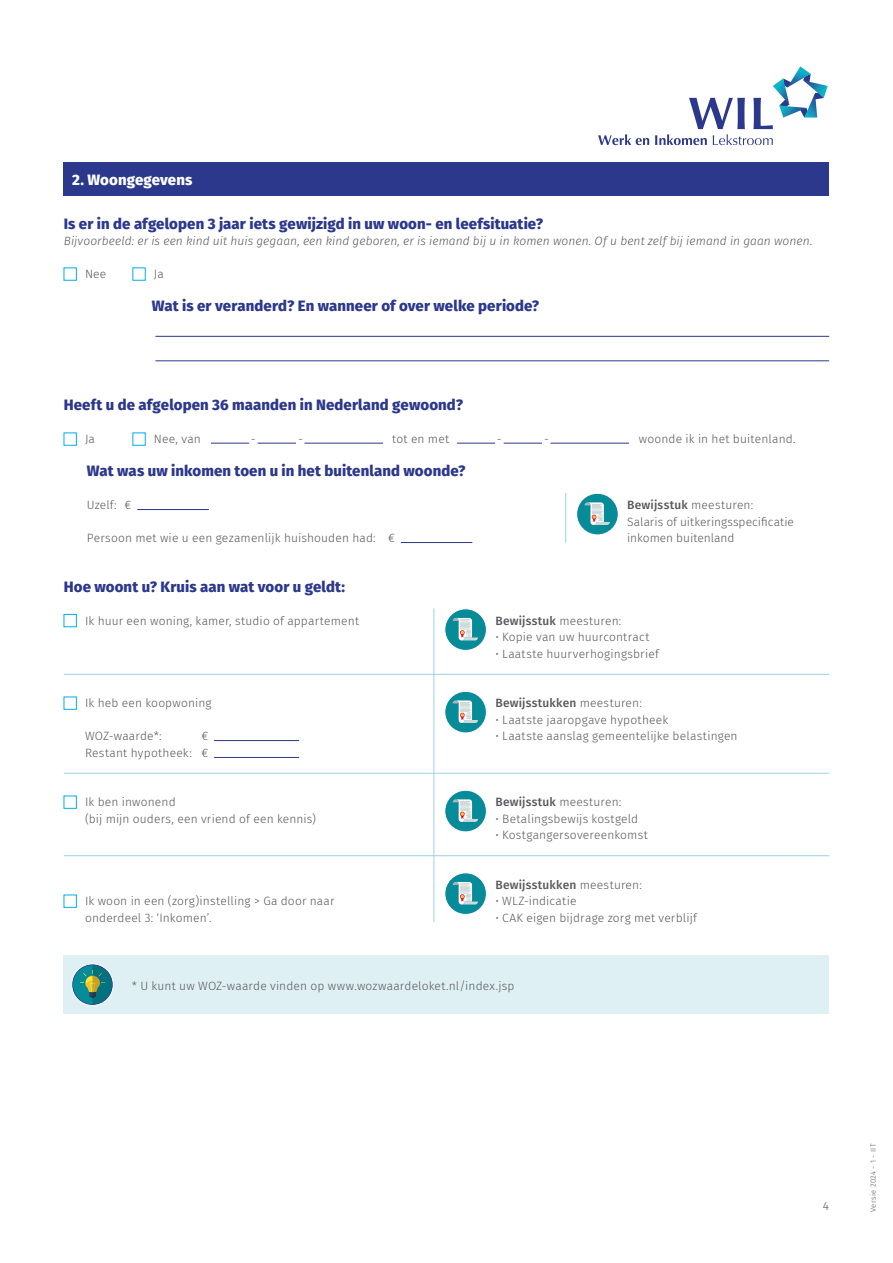
<style>
.page{position:relative;width:893px;height:1263px;background:#fff}
.page>*{position:absolute;margin:0;border:0;box-sizing:border-box;transform-origin:0 0}
.Subkop_Fira_extrabold_kap_10-15{font:800 15px "Fira Sans";letter-spacing:.005em;color:#2b388c}
.Subkop_Fira_extrabold_kap_10-15-2{font:800 15px "Fira Sans";letter-spacing:.005em;color:#fff}
.Body_Fira_light_9-15{font:300 12px/16.5px "Fira Sans";letter-spacing:.01em;color:#57585a}
.Body_Fira_light_9-15-2{font:italic 300 12px "Fira Sans";letter-spacing:.005em;color:#57585a}
.Body_Fira_light_9-15-3{font:500 12px "Fira Sans";letter-spacing:.015em;color:#57585a}
.t1{font:300 7.5px "Fira Sans";letter-spacing:.045em;color:#57585a}
.s1{font-weight:300}
</style>
<div class="page">
<div style="left:64px;top:955px;width:765px;height:58px;background:#dff0f4"></div>
<hr style="left:64px;top:674px;width:765px;height:1px;background:#9ad4df">
<hr style="left:64px;top:773px;width:765px;height:1px;background:#9ad4df">
<hr style="left:64px;top:855px;width:765px;height:1px;background:#9ad4df">
<hr style="left:434px;top:608px;width:1px;height:314px;background:#9ad4df">
<hr style="left:214px;top:740px;width:85px;height:1px;background:#2b388c">
<hr style="left:214px;top:757px;width:85px;height:1px;background:#2b388c">
<div style="left:64px;top:614px;width:13px;height:13px;background:#fff;border:1px solid #00aeef"></div>
<div style="left:64px;top:697px;width:13px;height:12px;background:#fff;border:1px solid #00aeef"></div>
<div style="left:64px;top:796px;width:13px;height:12px;background:#fff;border:1px solid #00aeef"></div>
<div style="left:64px;top:895px;width:13px;height:12px;background:#fff;border:1px solid #00aeef"></div>
<hr style="left:565px;top:493px;width:1px;height:50px;background:#9ad4df">
<hr style="left:155px;top:336px;width:674px;height:1px;background:#2b388c">
<div style="left:64px;top:433px;width:13px;height:12px;background:#fff;border:1px solid #00aeef"></div>
<hr style="left:211px;top:443px;width:38px;height:1px;background:#2b388c">
<hr style="left:258px;top:443px;width:38px;height:1px;background:#2b388c">
<hr style="left:304px;top:443px;width:79px;height:1px;background:#2b388c">
<hr style="left:457px;top:443px;width:38px;height:1px;background:#2b388c">
<hr style="left:504px;top:443px;width:38px;height:1px;background:#2b388c">
<hr style="left:550px;top:443px;width:79px;height:1px;background:#2b388c">
<hr style="left:155px;top:361px;width:674px;height:1px;background:#2b388c">
<hr style="left:137px;top:509px;width:72px;height:1px;background:#2b388c">
<hr style="left:401px;top:542px;width:71px;height:1px;background:#2b388c">
<div style="left:64px;top:163px;width:765px;height:33px;background:#2b388c"></div>
<div style="left:64px;top:268px;width:13px;height:12px;background:#fff;border:1px solid #00aeef"></div>
<svg style="left:577px;top:493px;width:41px;height:42px"></svg>
<div style="left:577px;top:494px;width:41px;height:40px;background:#068b99;border-radius:50%"></div>
<svg style="left:584px;top:502px;width:26px;height:23px"></svg>
<div style="left:576px;top:493px;width:43px;height:42px;border:1px solid #fff;border-radius:50%"></div>
<svg style="left:72px;top:964px;width:41px;height:41px"></svg>
<div style="left:73px;top:965px;width:39px;height:39px;background:#068b99;border-radius:50%"></div>
<svg style="left:80px;top:965px;width:32px;height:39px"></svg>
<div style="left:71px;top:963px;width:43px;height:43px;border:1px solid #fff;border-radius:50%"></div>
<div style="left:445px;top:609px;width:41px;height:41px;background:#068b99;border-radius:50%"></div>
<svg style="left:453px;top:618px;width:25px;height:22px"></svg>
<div style="left:444px;top:608px;width:43px;height:43px;border:1px solid #fff;border-radius:50%"></div>
<svg style="left:445px;top:691px;width:41px;height:42px"></svg>
<div style="left:445px;top:692px;width:41px;height:40px;background:#068b99;border-radius:50%"></div>
<svg style="left:453px;top:700px;width:25px;height:23px"></svg>
<div style="left:444px;top:691px;width:43px;height:42px;border:1px solid #fff;border-radius:50%"></div>
<div style="left:445px;top:873px;width:41px;height:41px;background:#068b99;border-radius:50%"></div>
<svg style="left:453px;top:882px;width:25px;height:22px"></svg>
<div style="left:444px;top:872px;width:43px;height:43px;border:1px solid #fff;border-radius:50%"></div>
<svg style="left:445px;top:790px;width:41px;height:42px"></svg>
<div style="left:445px;top:791px;width:41px;height:40px;background:#068b99;border-radius:50%"></div>
<svg style="left:453px;top:799px;width:25px;height:23px"></svg>
<div style="left:444px;top:790px;width:43px;height:42px;border:1px solid #fff;border-radius:50%"></div>
<svg style="left:598px;top:134px;width:51px;height:11px"></svg>
<svg style="left:655px;top:66px;width:173px;height:79px"></svg>
<p class="Subkop_Fira_extrabold_kap_10-15-2" style="left:72px;top:167px;width:122px">2. Woongegevens</p>
<p class="Subkop_Fira_extrabold_kap_10-15" style="left:64px;top:211px;width:481px">Is er in de afgelopen 3 jaar iets gewijzigd in uw woon- en leefsituatie?</p>
<p class="Body_Fira_light_9-15-2" style="left:64px;top:233px;width:750px">Bijvoorbeeld: er is een kind uit huis gegaan, een kind geboren, er is iemand bij u in komen wonen. Of u bent zelf bij iemand in gaan wonen.</p>
<p class="Body_Fira_light_9-15" style="left:85px;top:266px;width:23px">Nee</p>
<p class="Body_Fira_light_9-15" style="left:154px;top:266px;width:12px">Ja</p>
<p class="Subkop_Fira_extrabold_kap_10-15" style="left:152px;top:293px;width:389px">Wat is er veranderd? En wanneer of over welke periode?</p>
<p class="Subkop_Fira_extrabold_kap_10-15" style="left:64px;top:392px;width:401px">Heeft u de afgelopen 36 maanden in Nederland gewoond?</p>
<p class="Body_Fira_light_9-15" style="left:85px;top:431px;width:12px">Ja</p>
<p class="Body_Fira_light_9-15" style="left:154px;top:431px;width:48px">Nee, van</p>
<p class="Body_Fira_light_9-15" style="left:392px;top:431px;width:58px">tot en met</p>
<p class="Body_Fira_light_9-15" style="left:639px;top:431px;width:158px">woonde ik in het buitenland.</p>
<p class="Body_Fira_light_9-15-2" style="left:251px;top:431px;width:6px">-</p>
<p class="Body_Fira_light_9-15-2" style="left:298px;top:431px;width:6px">-</p>
<p class="Body_Fira_light_9-15-2" style="left:497px;top:431px;width:6px">-</p>
<p class="Body_Fira_light_9-15-2" style="left:544px;top:431px;width:6px">-</p>
<p class="Subkop_Fira_extrabold_kap_10-15" style="left:87px;top:458px;width:380px">Wat was uw inkomen toen u in het buitenland woonde?</p>
<p class="Body_Fira_light_9-15" style="left:87px;top:497px;width:32px">Uzelf:</p>
<p class="Body_Fira_light_9-15" style="left:87px;top:530px;width:290px">Persoon met wie u een gezamenlijk huishouden had:</p>
<p class="Body_Fira_light_9-15" style="left:124px;top:497px;width:8px">€</p>
<p class="Body_Fira_light_9-15" style="left:388px;top:530px;width:8px">€</p>
<p class="Subkop_Fira_extrabold_kap_10-15" style="left:64px;top:574px;width:283px">Hoe woont u? Kruis aan wat voor u geldt:</p>
<p class="Body_Fira_light_9-15" style="left:85px;top:612px;width:276px">Ik huur een woning, kamer, studio of appartement</p>
<p class="Body_Fira_light_9-15" style="left:85px;top:695px;width:128px">Ik heb een koopwoning</p>
<p class="Body_Fira_light_9-15" style="left:85px;top:728px;width:78px">WOZ-waarde*:</p>
<p class="Body_Fira_light_9-15" style="left:85px;top:744px;width:108px">Restant hypotheek:</p>
<p class="Body_Fira_light_9-15" style="left:85px;top:794px;width:233px">Ik ben inwonend<br>(bij mijn ouders, een vriend of een kennis)</p>
<p class="Body_Fira_light_9-15" style="left:201px;top:728px;width:8px">€</p>
<p class="Body_Fira_light_9-15" style="left:201px;top:744px;width:8px">€</p>
<p class="Body_Fira_light_9-15" style="left:85px;top:893px;width:251px">Ik woon in een (zorg)instelling &gt; Ga door naar onderdeel 3: ‘Inkomen’.</p>
<p class="Body_Fira_light_9-15-3" style="left:627px;top:495px;width:127px">Bewijsstuk <span class="s1">meesturen:</span></p>
<p class="Body_Fira_light_9-15" style="left:627px;top:513px;width:168px">Salaris of uitkeringsspecificatie inkomen buitenland</p>
<p class="Body_Fira_light_9-15-3" style="left:495px;top:611px;width:127px">Bewijsstuk <span class="s1">meesturen:</span></p>
<p class="Body_Fira_light_9-15" style="left:495px;top:629px;width:156px">• Kopie van uw huurcontract</p>
<p class="Body_Fira_light_9-15" style="left:495px;top:645px;width:165px">• Laatste huurverhogingsbrief</p>
<p class="Body_Fira_light_9-15-3" style="left:495px;top:693px;width:148px">Bewijsstukken <span class="s1">meesturen:</span></p>
<p class="Body_Fira_light_9-15" style="left:495px;top:711px;width:174px">• Laatste jaaropgave hypotheek</p>
<p class="Body_Fira_light_9-15" style="left:495px;top:728px;width:244px">• Laatste aanslag gemeentelijke belastingen</p>
<p class="Body_Fira_light_9-15-3" style="left:495px;top:792px;width:127px">Bewijsstuk <span class="s1">meesturen:</span></p>
<p class="Body_Fira_light_9-15" style="left:495px;top:810px;width:144px">• Betalingsbewijs kostgeld</p>
<p class="Body_Fira_light_9-15" style="left:495px;top:827px;width:154px">• Kostgangersovereenkomst</p>
<p class="Body_Fira_light_9-15-3" style="left:495px;top:875px;width:148px">Bewijsstukken <span class="s1">meesturen:</span></p>
<p class="Body_Fira_light_9-15" style="left:495px;top:893px;width:83px">• WLZ-indicatie</p>
<p class="Body_Fira_light_9-15" style="left:495px;top:909px;width:203px">• CAK eigen bijdrage zorg met verblijf</p>
<p class="Body_Fira_light_9-15" style="left:132px;top:977px;width:384px">* U kunt uw WOZ-waarde vinden op www.wozwaardeloket.nl/index.jsp</p>
<p class="Body_Fira_light_9-15" style="left:823px;top:1198px;width:8px">4</p>
<p class="t1" style="left:868px;top:1212px;width:70px;rotate:-90deg">Versie 2024 - 1 - IIT</p>
</div>
